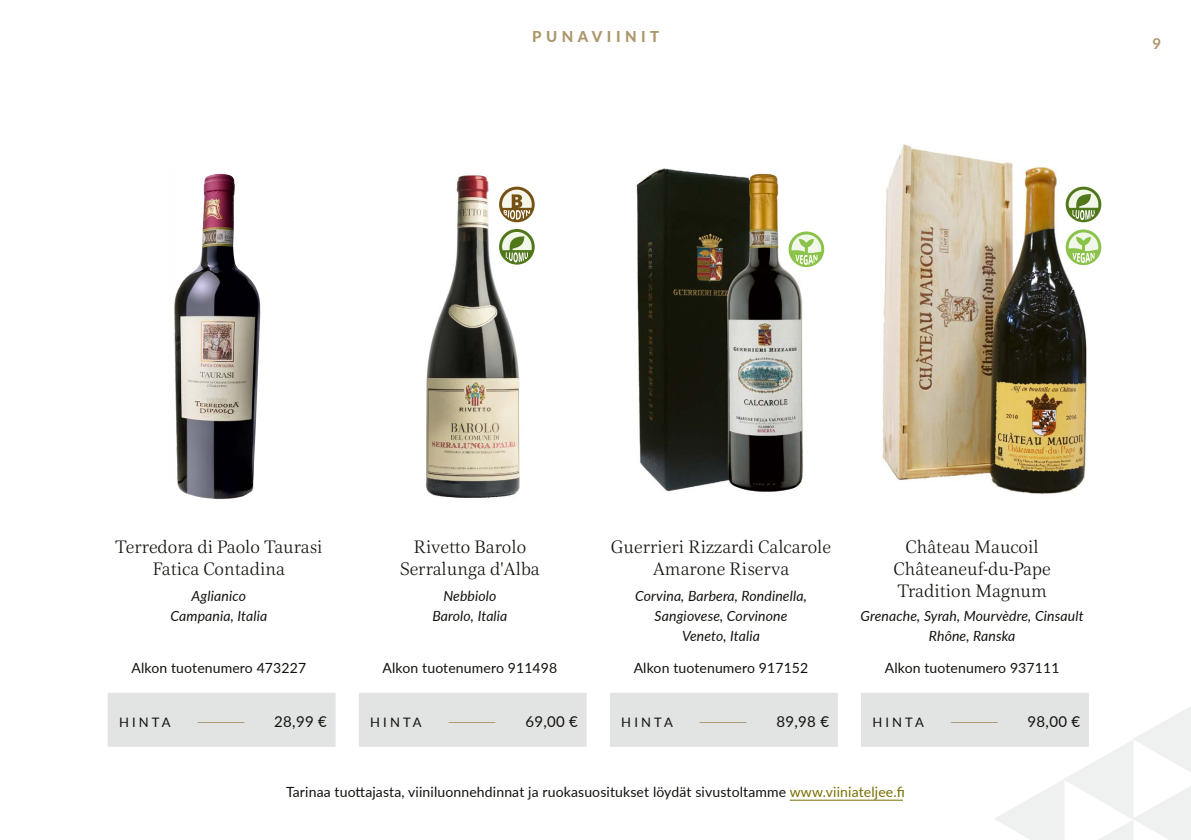
<style>
.page{position:relative;width:1191px;height:840px;background:#fff}
.page>*{position:absolute;margin:0;border:0;box-sizing:border-box;transform-origin:0 0}
.t1{font:300 18.4px/22px "Civita";color:#12120d;text-align:center}
.t2{font:15px "Lato";letter-spacing:.02em;color:#12120d}
.t3{font:800 15px "Lato";letter-spacing:.3em;color:#ac966a}
.t4{font:700 15px "Lato";color:#ac966a}
.t5{font:14px "Lato";letter-spacing:.01em;color:#12120d}
.t6{font:italic 14px/20px "Lato";letter-spacing:.01em;color:#12120d;text-align:center}
.t7{font:13px "Lato";letter-spacing:.24em;color:#12120d}
.s1{color:#796e00}
</style>
<div class="page">
<svg style="left:993px;top:706px;width:198px;height:133px"></svg>
<img style="left:882px;top:144px;width:205px;height:350px">
<img style="left:636px;top:168px;width:180px;height:324px">
<img style="left:426px;top:175px;width:101px;height:323px">
<svg style="left:1065px;top:186px;width:36px;height:36px"></svg>
<svg style="left:1068px;top:189px;width:30px;height:31px"></svg>
<svg style="left:788px;top:231px;width:36px;height:36px"></svg>
<svg style="left:791px;top:234px;width:30px;height:31px"></svg>
<svg style="left:1065px;top:229px;width:36px;height:36px"></svg>
<svg style="left:1068px;top:232px;width:30px;height:31px"></svg>
<img style="left:174px;top:173px;width:87px;height:327px">
<svg style="left:499px;top:229px;width:36px;height:35px"></svg>
<svg style="left:502px;top:232px;width:30px;height:30px"></svg>
<svg style="left:499px;top:186px;width:35px;height:36px"></svg>
<svg style="left:502px;top:189px;width:30px;height:30px"></svg>
<div style="left:108px;top:692px;width:227px;height:54px;background:#e2e3e3"></div>
<div style="left:359px;top:692px;width:227px;height:54px;background:#e2e3e3"></div>
<div style="left:610px;top:692px;width:227px;height:54px;background:#e2e3e3"></div>
<div style="left:861px;top:692px;width:228px;height:54px;background:#e2e3e3"></div>
<hr style="left:790px;top:799px;width:113px;height:1px;background:#796e00">
<p class="t3" style="left:532px;top:26px;width:129px">PUNAVIINIT</p>
<p class="t4" style="left:1152px;top:32px;width:10px">9</p>
<h1 class="t1" style="left:115px;top:534px;width:209px">Terredora di Paolo Taurasi<br>Fatica Contadina</h1>
<p class="t6" style="left:170px;top:584px;width:98px">Aglianico<br>Campania, Italia</p>
<p class="t5" style="left:131px;top:657px;width:176px">Alkon tuotenumero 473227</p>
<p class="t7" style="left:119px;top:712px;width:53px">HINTA</p>
<p class="t2" style="left:274px;top:710px;width:54px">28,99 €</p>
<h1 class="t1" style="left:400px;top:534px;width:141px">Rivetto Barolo<br>Serralunga d'Alba</h1>
<p class="t6" style="left:432px;top:584px;width:76px">Nebbiolo<br>Barolo, Italia</p>
<p class="t5" style="left:382px;top:657px;width:176px">Alkon tuotenumero 911498</p>
<p class="t7" style="left:370px;top:712px;width:53px">HINTA</p>
<p class="t2" style="left:525px;top:710px;width:54px">69,00 €</p>
<h1 class="t1" style="left:611px;top:534px;width:222px">Guerrieri Rizzardi Calcarole<br>Amarone Riserva</h1>
<p class="t6" style="left:635px;top:584px;width:173px">Corvina, Barbera, Rondinella,<br>Sangiovese, Corvinone<br>Veneto, Italia</p>
<p class="t5" style="left:633px;top:657px;width:176px">Alkon tuotenumero 917152</p>
<p class="t7" style="left:621px;top:712px;width:53px">HINTA</p>
<p class="t2" style="left:776px;top:710px;width:54px">89,98 €</p>
<h1 class="t1" style="left:893px;top:534px;width:159px">Château Maucoil<br>Châteaneuf-du-Pape<br>Tradition Magnum</h1>
<p class="t6" style="left:860px;top:604px;width:225px">Grenache, Syrah, Mourvèdre, Cinsault<br>Rhône, Ranska</p>
<p class="t5" style="left:884px;top:657px;width:176px">Alkon tuotenumero 937111</p>
<p class="t7" style="left:872px;top:712px;width:53px">HINTA</p>
<p class="t2" style="left:1027px;top:710px;width:54px">98,00 €</p>
<p class="t5" style="left:286px;top:781px;width:620px">Tarinaa tuottajasta, viiniluonnehdinnat ja ruokasuositukset löydät sivustoltamme <span class="s1">www.viiniateljee.fi</span></p>
</div>
